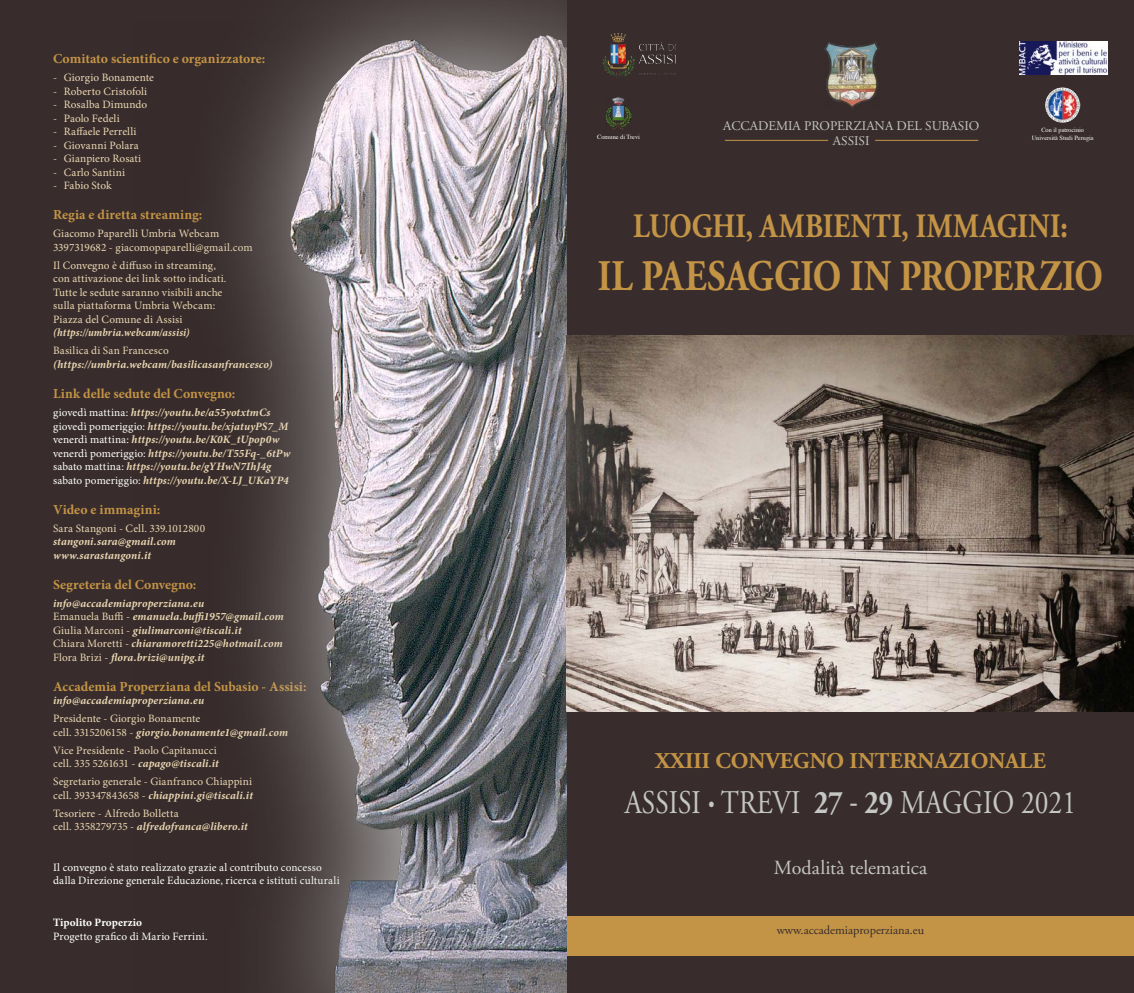
<style>
.page{position:relative;width:1134px;height:993px;background:#fff}
.page>*{position:absolute;margin:0;border:0;box-sizing:border-box;transform-origin:0 0}
.t1{font:700 43.5px "Adobe Garamond Pro";color:#c49446;scale:.83 1}
.t2{font:700 34px "Adobe Garamond Pro";letter-spacing:.01em;color:#c49446;scale:.83 1}
.t3{font:33px "Adobe Garamond Pro";color:#c5c6c6;scale:.83 1}
.t4{font:700 22.5px "Adobe Garamond Pro";color:#c49446}
.t5{font:20px "Adobe Garamond Pro";color:#c5c6c6}
.t6{font:700 13.75px "Minion Pro";color:#c49446}
.t7{font:13.25px/14.8px "Adobe Garamond Pro";color:#c5c6c6;text-align:center}
.t8{font:12.5px "Adobe Garamond Pro";color:#382d2c}
.t9{font:11.25px/13.5px "Minion Pro";letter-spacing:.005em;color:#ecd8b3}
.t10{font:italic 700 11.25px/13.5px "Minion Pro";letter-spacing:.015em;color:#ecd8b3}
.t11{font:11.25px/13.5px "Minion Pro";letter-spacing:.01em;color:#fff}
.t12{font:italic 700 condensed 11.25px "Minion Pro";letter-spacing:.01em;color:#ecd8b3}
.t13{font:700 11.25px "Minion Pro";letter-spacing:.005em;color:#fff}
.t14{font:6.25px/7.5px "Times";color:#fff;text-align:center}
.s1{font-weight:400;font-style:normal;color:#fff}
.s2{font-weight:400;font-style:normal}
.s3{font-weight:700;font-style:italic}
.s4{font-family:"Calibri";font-size:18px}
.s5{font-weight:700}
.s6{font-family:"Calibri"}
</style>
<div class="page">
<div style="left:0;top:0;width:578px;height:992px;background:#382d2c"></div>
<img style="left:231px;top:21px;width:336px;height:971px">
<div style="left:567px;top:0;width:567px;height:992px;background:#382d2c"></div>
<img style="left:824px;top:41px;width:55px;height:67px">
<hr style="left:725px;top:140px;width:103px;height:1px;background:#c49446">
<hr style="left:875px;top:140px;width:103px;height:1px;background:#c49446">
<img style="left:610px;top:33px;width:16px;height:3px">
<img style="left:605px;top:98px;width:27px;height:33px">
<div style="left:567px;top:915px;width:567px;height:40px;background:#c49446"></div>
<img style="left:1048px;top:87px;width:15px;height:8px">
<img style="left:567px;top:335px;width:567px;height:376px">
<img style="left:1020px;top:41px;width:87px;height:34px">
<p class="t6" style="left:53px;top:51px;width:214px">Comitato scientifico e organizzatore:</p>
<p class="t9" style="left:53px;top:71px;width:102px">- Giorgio Bonamente</p>
<p class="t9" style="left:53px;top:85px;width:96px">- Roberto Cristofoli</p>
<p class="t9" style="left:53px;top:98px;width:96px">- Rosalba Dimundo</p>
<p class="t9" style="left:53px;top:112px;width:68px">- Paolo Fedeli</p>
<p class="t9" style="left:53px;top:125px;width:85px">- Raffaele Perrelli</p>
<p class="t9" style="left:53px;top:139px;width:87px">- Giovanni Polara</p>
<p class="t9" style="left:53px;top:152px;width:90px">- Gianpiero Rosati</p>
<p class="t9" style="left:53px;top:166px;width:74px">- Carlo Santini</p>
<p class="t9" style="left:53px;top:179px;width:60px">- Fabio Stok</p>
<p class="t6" style="left:53px;top:207px;width:151px">Regia e diretta streaming:</p>
<p class="t9" style="left:53px;top:227px;width:201px">Giacomo Paparelli Umbria Webcam<br>3397319682 - giacomopaparelli@gmail.com</p>
<p class="t9" style="left:53px;top:259px;width:175px">Il Convegno è diffuso in streaming, con attivazione dei link sotto indicati.<br>Tutte le sedute saranno visibili anche sulla piattaforma Umbria Webcam:<br>Piazza del Comune di Assisi</p>
<p class="t12" style="left:53px;top:325px;width:138px">(https://umbria.webcam/assisi)</p>
<p class="t9" style="left:53px;top:344px;width:117px">Basilica di San Francesco</p>
<p class="t10" style="left:53px;top:357px;width:221px">(https://umbria.webcam/basilicasanfrancesco)</p>
<p class="t6" style="left:53px;top:385px;width:184px">Link delle sedute del Convegno:</p>
<p class="t10" style="left:53px;top:405px;width:239px"><span class="s1">giovedì mattina:</span> https://youtu.be/a55yotxtmCs <span class="s1">giovedì pomeriggio:</span> https://youtu.be/xjatuyPS7_M <span class="s1">venerdì mattina:</span> https://youtu.be/K0K_tUpop0w <span class="s1">venerdì pomeriggio:</span> https://youtu.be/T55Fq-_6tPw <span class="s1">sabato mattina:</span> https://youtu.be/gYHwN7IhJ4g <span class="s1">sabato pomeriggio:</span> https://youtu.be/X-LJ_UKaYP4</p>
<p class="t6" style="left:53px;top:501px;width:109px">Video e immagini:</p>
<p class="t9" style="left:53px;top:521px;width:153px">Sara Stangoni - Cell. 339.1012800</p>
<p class="t10" style="left:53px;top:534px;width:124px">stangoni.sara@gmail.com www.sarastangoni.it</p>
<p class="t6" style="left:53px;top:576px;width:145px">Segreteria del Convegno:</p>
<p class="t10" style="left:53px;top:596px;width:232px">info@accademiaproperziana.eu<br><span class="s2">Emanuela Buffi -</span> emanuela.buffi1957@gmail.com <span class="s2">Giulia Marconi -</span> giulimarconi@tiscali.it<br><span class="s2">Chiara Moretti -</span> chiaramoretti225@hotmail.com <span class="s2">Flora Brizi -</span> flora.brizi@unipg.it</p>
<p class="t6" style="left:53px;top:678px;width:255px">Accademia Properziana del Subasio - Assisi:</p>
<p class="t10" style="left:53px;top:693px;width:153px">info@accademiaproperziana.eu</p>
<p class="t9" style="left:53px;top:712px;width:236px">Presidente - Giorgio Bonamente<br>cell. 3315206158 - <span class="s3">giorgio.bonamente1@gmail.com</span></p>
<p class="t9" style="left:53px;top:743px;width:167px">Vice Presidente - Paolo Capitanucci cell. 335 5261631 - <span class="s3">capago@tiscali.it</span></p>
<p class="t9" style="left:53px;top:775px;width:201px">Segretario generale - Gianfranco Chiappini cell. 393347843658 - <span class="s3">chiappini.gi@tiscali.it</span></p>
<p class="t9" style="left:53px;top:806px;width:196px">Tesoriere - Alfredo Bolletta<br>cell. 3358279735 - <span class="s3">alfredofranca@libero.it</span></p>
<p class="t11" style="left:53px;top:860px;width:288px">Il convegno è stato realizzato grazie al contributo concesso dalla Direzione generale Educazione, ricerca e istituti culturali</p>
<p class="t13" style="left:53px;top:915px;width:90px">Tipolito Properzio</p>
<p class="t11" style="left:53px;top:929px;width:156px">Progetto grafico di Mario Ferrini.</p>
<p class="t14" style="left:597px;top:133px;width:44px">Comune di Trevi</p>
<p class="t7" style="left:723px;top:119px;width:258px">ACCADEMIA PROPERZIANA DEL SUBASIO<br>ASSISI</p>
<p class="t14" style="left:1032px;top:126px;width:63px">Con il patrocinio<br>Università Studi Perugia</p>
<h2 class="t2" style="left:633px;top:206px;width:525px">LUOGHI, AMBIENTI, IMMAGINI:</h2>
<h1 class="t1" style="left:598px;top:250px;width:610px">IL PAESAGGIO IN PROPERZIO</h1>
<h3 class="t4" style="left:655px;top:747px;width:392px">XXIII CONVEGNO INTERNAZIONALE</h3>
<h3 class="t3" style="left:625px;top:782px;width:545px">ASSISI <span class="s4">•</span> TREVI <span class="s5">27</span> <span class="s6">-</span> <span class="s5">29</span> MAGGIO 2021</h3>
<h3 class="t5" style="left:774px;top:855px;width:155px">Modalità telematica</h3>
<p class="t8" style="left:777px;top:922px;width:149px">www.accademiaproperziana.eu</p>
</div>
